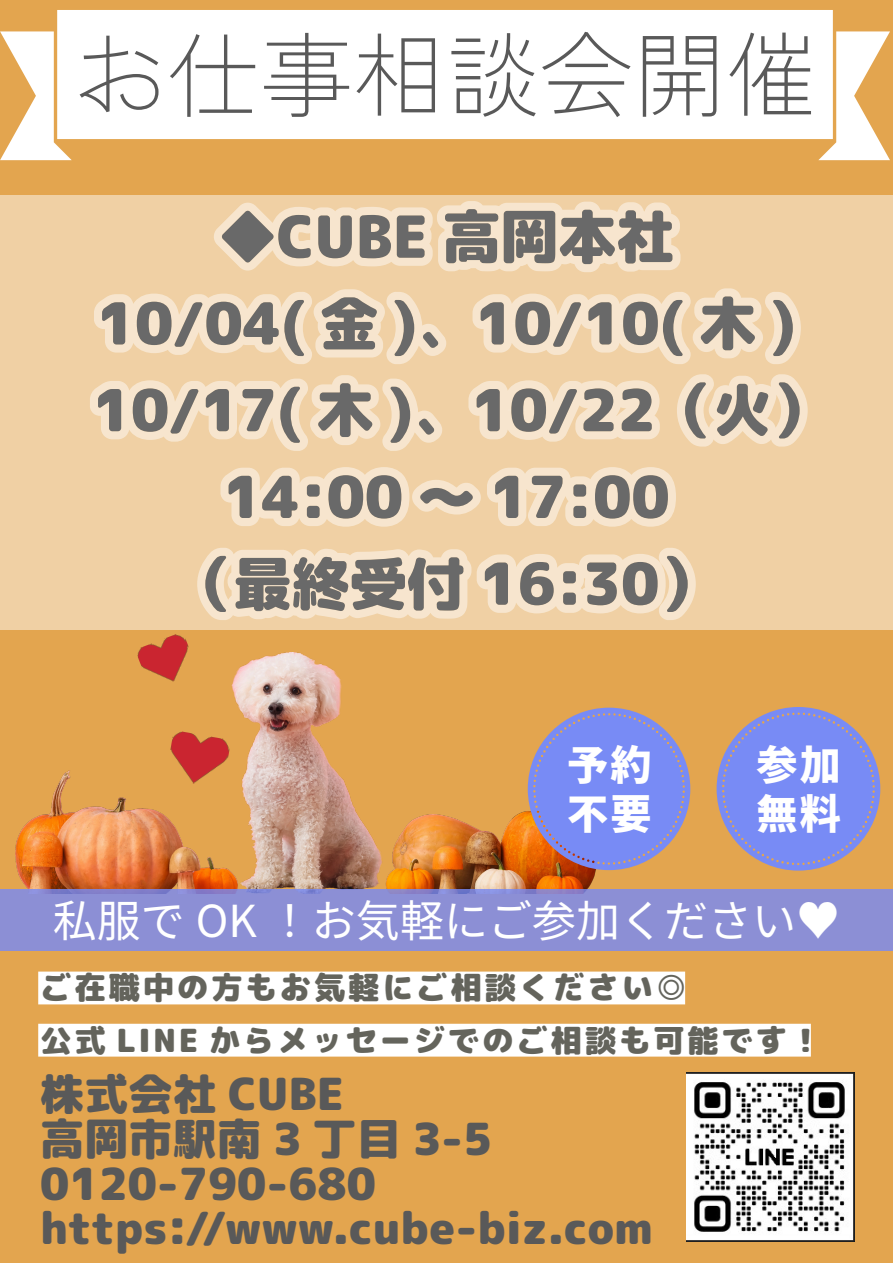
<style>
.page{position:relative;width:893px;height:1263px;background:#fff}
.page>*{position:absolute;margin:0;border:0;box-sizing:border-box;transform-origin:0 0}
.t1{font:300 93.15px "Zen Kaku Gothic Antique";color:#595959}
.t2{font:57.9px/86.7px "rounded mplus 1 c black";color:#696969;text-align:center}
.t3{font:44.25px/44.7px "rounded mplus 2 c black";color:#595959}
.t4{font:43.95px "Source Han Sans JP";color:#fff}
.t5{font:800 41.1px/48.4px "Source Han Sans KR";letter-spacing:.05em;color:#fff}
.t6{font:31.8px/52.2px "rounded mplus 2 c black";letter-spacing:.075em;color:#64645c}
</style>
<div class="page">
<div style="left:0;top:0;width:892px;height:1263px;background:#e3a54f"></div>
<svg style="left:38px;top:971px;width:772px;height:85px;fill:#fff"></svg>
<div style="left:0;top:195px;width:892px;height:435px;background:#f0d0a4"></div>
<svg style="left:90px;top:201px;width:717px;height:419px"></svg>
<svg style="left:0;top:10px;width:889px;height:150px;fill:#fff"></svg>
<img style="left:15px;top:652px;width:600px;height:237px">
<div style="left:0;top:889px;width:892px;height:62px;background:#8c8fd5"></div>
<svg style="left:716px;top:707px;width:164px;height:164px"></svg>
<svg style="left:527px;top:708px;width:163px;height:162px"></svg>
<img style="left:165px;top:730px;width:66px;height:59px">
<img style="left:135px;top:634px;width:63px;height:56px">
<img style="left:686px;top:1072px;width:167px;height:169px">
<h1 class="t1" style="left:73px;top:22px;width:747px">お仕事相談会開催</h1>
<p class="t2" style="left:93px;top:193px;width:737px">◆CUBE 高岡本社<br>10/04( 金 )、10/10( 木 )<br>10/17( 木 )、10/22（火）<br>14:00 ～ 17:00<br>（最終受付 16:30）</p>
<p class="t5" style="left:567px;top:742px;width:86px">予約不要</p>
<p class="t5" style="left:756px;top:742px;width:86px">参加無料</p>
<p class="t4" style="left:53px;top:896px;width:788px">私服で OK ！お気軽にご参加ください♥</p>
<p class="t6" style="left:40px;top:962px;width:782px">ご在職中の方もお気軽にご相談ください◎<br>公式 LINE からメッセージでのご相談も可能です！</p>
<p class="t3" style="left:40px;top:1072px;width:614px">株式会社 CUBE<br>高岡市駅南 3 丁目 3-5<br>0120-790-680 https://www.cube-biz.com</p>
</div>
